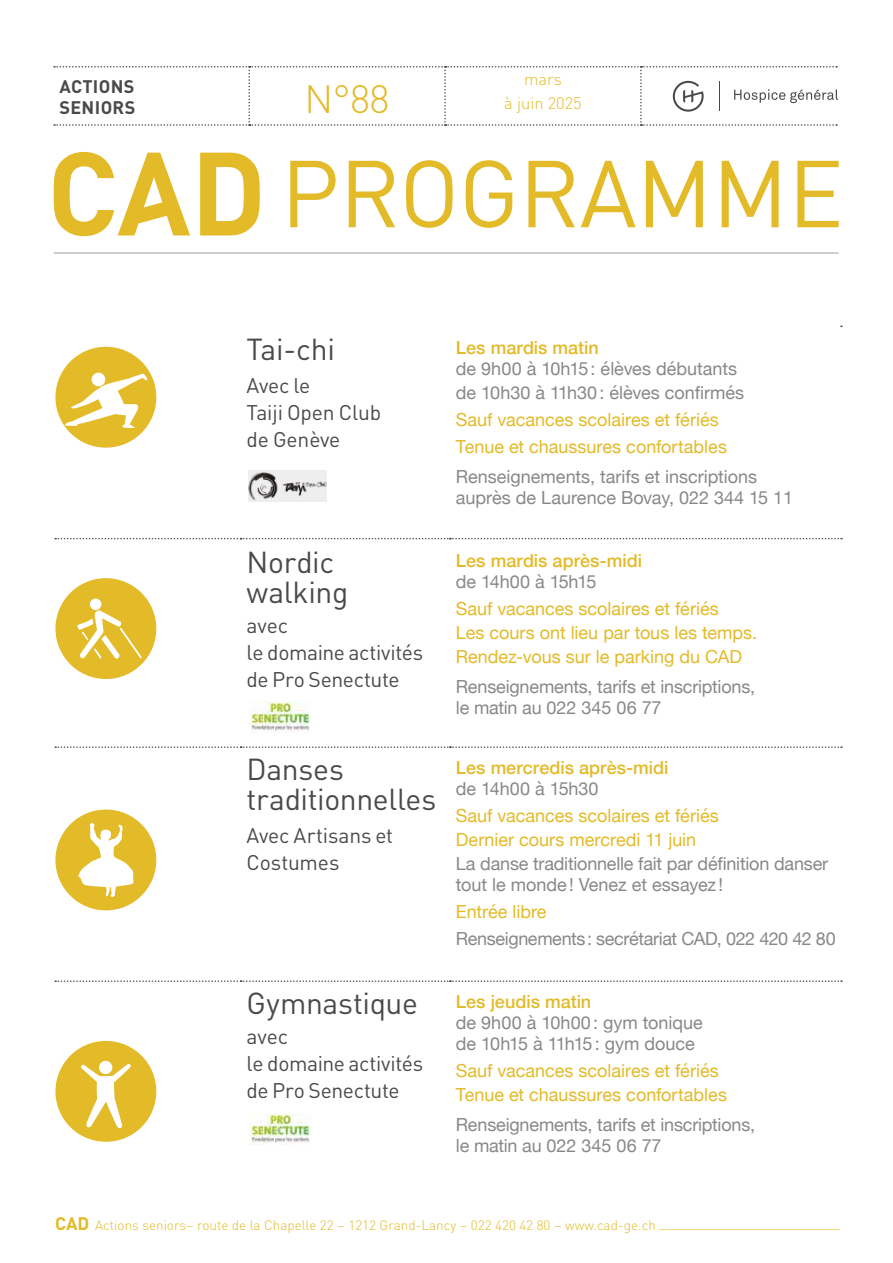
<style>
.page{position:relative;width:893px;height:1263px;background:#fff}
.page>*{position:absolute;margin:0;border:0;box-sizing:border-box;transform-origin:0 0}
.t1{font:300 39px "DINOT";color:#e3ba28}
.t2{font:30px/30px "DINOT";letter-spacing:-.01em;color:#4a4a49}
.t3{font:21px/27px "DINOT";letter-spacing:-.01em;color:#4a4a49}
.t4{font:18px/21px "Helvetica Neue";letter-spacing:-.01em;color:#898888}
.t5{font:18px/24px "Helvetica Neue";color:#e3ba28}
.t6{font:500 18px "Helvetica Neue";color:#e3ba28}
.t7{font:700 18px/21px "DINOT";letter-spacing:.02em;color:#4a4a49}
.t8{font:300 16.5px/24px "DINOT";color:#e3ba28;text-align:center}
.t9{font:300 13.5px "DINOT";color:#e3ba28}
.s1{font-weight:700;font-size:18px}
</style>
<div class="page">
<hr style="left:54px;top:252px;width:785px;height:1px;background:#5f5e5e">
<hr style="left:54px;top:253px;width:785px;height:1px;background:#5f5e5e">
<svg style="left:200px;top:153px;width:60px;height:82px"></svg>
<svg style="left:54px;top:152px;width:136px;height:84px"></svg>
<svg style="left:290px;top:160px;width:549px;height:68px"></svg>
<svg style="left:55px;top:538px;width:787px;height:1px"></svg>
<svg style="left:55px;top:746px;width:787px;height:2px"></svg>
<svg style="left:55px;top:980px;width:787px;height:2px"></svg>
<div style="left:55px;top:578px;width:101px;height:101px;background:#e3ba28;border-radius:50%"></div>
<div style="left:90px;top:599px;width:11px;height:11px;background:#fff;border-radius:50%"></div>
<svg style="left:77px;top:610px;width:65px;height:49px"></svg>
<div style="left:55px;top:347px;width:101px;height:101px;background:#e3ba28;border-radius:50%"></div>
<svg style="left:65px;top:373px;width:83px;height:55px"></svg>
<img style="left:248px;top:471px;width:78px;height:30px">
<div style="left:55px;top:809px;width:101px;height:101px;background:#e3ba28;border-radius:50%"></div>
<svg style="left:78px;top:823px;width:55px;height:74px"></svg>
<div style="left:55px;top:1041px;width:101px;height:101px;background:#e3ba28;border-radius:50%"></div>
<svg style="left:99px;top:1061px;width:13px;height:13px"></svg>
<svg style="left:81px;top:1063px;width:50px;height:66px"></svg>
<img style="left:249px;top:701px;width:63px;height:31px">
<img style="left:249px;top:1113px;width:63px;height:31px">
<hr style="left:659px;top:1229px;width:181px;height:1px;background:#e3ba28">
<svg style="left:54px;top:66px;width:784px;height:60px"></svg>
<p class="t7" style="left:59px;top:74px;width:78px">ACTIONS<br>SENIORS</p>
<h1 class="t1" style="left:305px;top:69px;width:87px">N°88</h1>
<p class="t8" style="left:504px;top:66px;width:79px">mars<br>à juin 2025</p>
<h2 class="t2" style="left:247px;top:332px;width:90px">Tai-chi</h2>
<p class="t3" style="left:247px;top:370px;width:136px">Avec le<br>Taiji Open Club de Genève</p>
<h2 class="t2" style="left:247px;top:545px;width:103px">Nordic walking</h2>
<p class="t3" style="left:247px;top:610px;width:178px">avec<br>le domaine activités de Pro Senectute</p>
<h2 class="t2" style="left:247px;top:752px;width:191px">Danses traditionnelles</h2>
<p class="t3" style="left:247px;top:820px;width:148px">Avec Artisans et<br>Costumes</p>
<h2 class="t2" style="left:247px;top:986px;width:173px">Gymnastique</h2>
<p class="t3" style="left:247px;top:1021px;width:178px">avec<br>le domaine activités de Pro Senectute</p>
<p class="t6" style="left:456px;top:333px;width:144px">Les mardis matin</p>
<p class="t4" style="left:456px;top:358px;width:290px;line-height:24px">de 9h00 à 10h15: élèves débutants de 10h30 à 11h30 : élèves confirmés</p>
<p class="t5" style="left:456px;top:407px;width:273px;line-height:27px">Sauf vacances scolaires et fériés<br>Tenue et chaussures confortables</p>
<p class="t4" style="left:456px;top:467px;width:339px">Renseignements, tarifs et inscriptions auprès de Laurence Bovay, 022 344 15 11</p>
<p class="t6" style="left:456px;top:546px;width:188px">Les mardis après-midi</p>
<p class="t4" style="left:456px;top:572px;width:142px">de 14h00 à 15h15</p>
<p class="t5" style="left:456px;top:598px;width:303px">Sauf vacances scolaires et fériés<br>Les cours ont lieu par tous les temps.<br>Rendez-vous sur le parking du CAD</p>
<p class="t4" style="left:456px;top:677px;width:301px">Renseignements, tarifs et inscriptions, le matin au 022 345 06 77</p>
<p class="t6" style="left:456px;top:753px;width:214px">Les mercredis après-midi</p>
<p class="t4" style="left:456px;top:779px;width:144px">de 14h00 à 15h30</p>
<p class="t5" style="left:456px;top:805px;width:264px">Sauf vacances scolaires et fériés<br>Dernier cours mercredi 11 juin</p>
<p class="t4" style="left:456px;top:854px;width:374px">La danse traditionnelle fait par définition danser tout le monde! Venez et essayez !</p>
<p class="t5" style="left:456px;top:901px;width:92px">Entrée libre</p>
<p class="t4" style="left:456px;top:929px;width:381px">Renseignements: secrétariat CAD, 022 420 42 80</p>
<p class="t6" style="left:456px;top:987px;width:137px">Les jeudis matin</p>
<p class="t4" style="left:456px;top:1013px;width:248px">de 9h00 à 10h00: gym tonique de 10h15 à 11h15: gym douce</p>
<p class="t5" style="left:456px;top:1060px;width:273px">Sauf vacances scolaires et fériés<br>Tenue et chaussures confortables</p>
<p class="t4" style="left:456px;top:1115px;width:301px">Renseignements, tarifs et inscriptions, le matin au 022 345 06 77</p>
<p class="t9" style="left:55px;top:1215px;width:602px"><span class="s1">CAD</span> Actions seniors– route de la Chapelle 22 – 1212 Grand-Lancy – 022 420 42 80 – www.cad-ge.ch</p>
</div>
